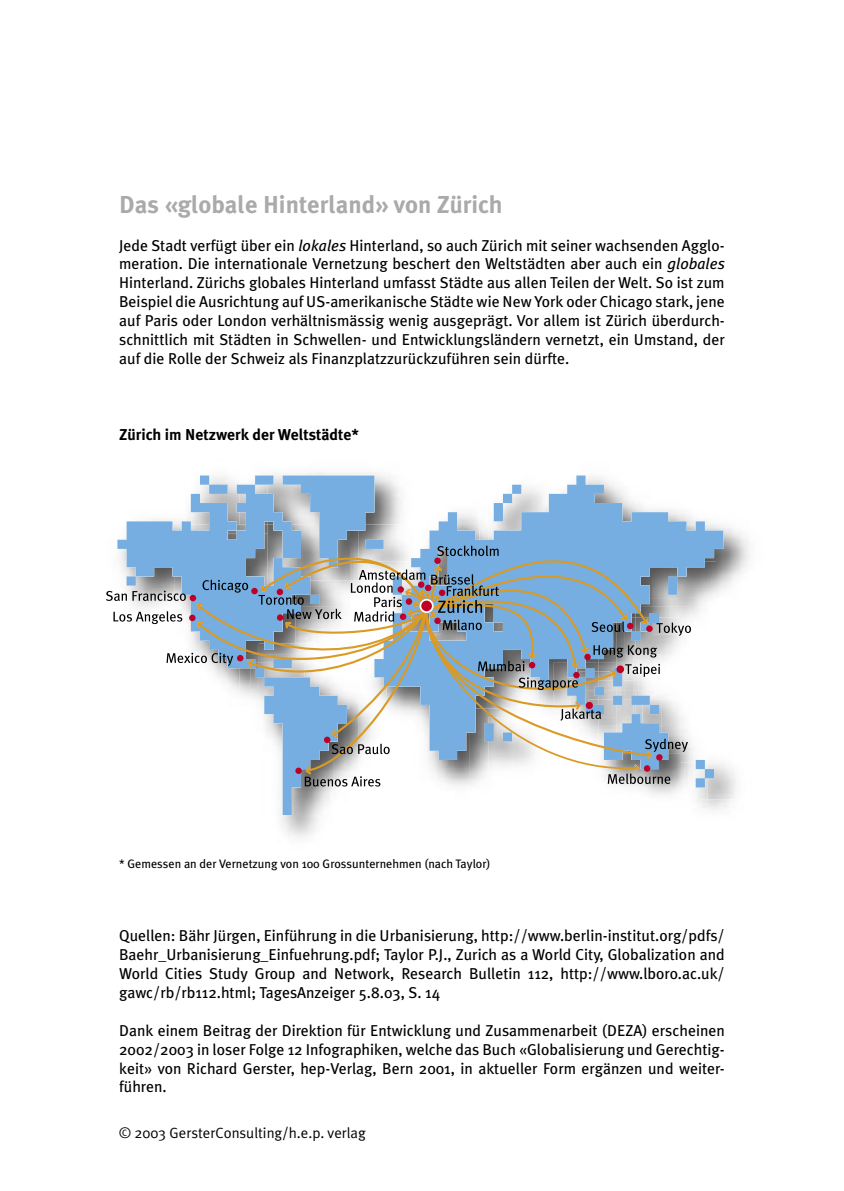
<style>
.page{position:relative;width:844px;height:1191px;background:#fff}
.page>*{position:absolute;margin:0;border:0;box-sizing:border-box;transform-origin:0 0}
.t1{font:700 24.5px "Meta Plus";color:#aaa}
.t2{font:15.75px/18.9px "Meta Plus";color:#000;text-align:justify}
.t3{font:700 15.75px "Meta Plus";color:#000}
.t4{font:14.88px "Meta Plus Normal";color:#000}
.t5{font:12.25px "Meta Plus";color:#000}
.s1{font-style:italic}
</style>
<div class="page">
<img style="left:723px;top:527px;width:26px;height:63px">
<svg style="left:714px;top:524px;width:9px;height:71px"></svg>
<svg style="left:106px;top:472px;width:608px;height:343px"></svg>
<h1 class="t1" style="left:119px;top:190px;width:385px">Das «globale Hinterland» von Zürich</h1>
<p class="t2" style="left:119px;top:235px;width:607px">Jede Stadt verfügt über ein <span class="s1">lokales</span> Hinterland, so auch Zürich mit seiner wachsenden Agglo&shy;meration. Die internationale Vernetzung beschert den Weltstädten aber auch ein <span class="s1">globales </span>Hinterland. Zürichs globales Hinterland umfasst Städte aus allen Teilen der Welt. So ist zum Beispiel die Ausrichtung auf US-amerikanische Städte wie New York oder Chicago stark, jene auf Paris oder London verhältnismässig wenig ausgeprägt. Vor allem ist Zürich überdurch&shy;schnittlich mit Städten in Schwellen- und Entwicklungsländern vernetzt, ein Umstand, der auf die Rolle der Schweiz als Finanzplatzzurückzuführen sein dürfte.</p>
<p class="t3" style="left:119px;top:425px;width:241px">Zürich im Netzwerk der Weltstädte*</p>
<p class="t5" style="left:119px;top:857px;width:373px">* Gemessen an der Vernetzung von 100 Grossunternehmen (nach Taylor)</p>
<p class="t2" style="left:119px;top:926px;width:607px">Quellen: Bähr Jürgen, Einführung in die Urbanisierung, http://www.berlin-institut.org/pdfs/ Baehr_Urbanisierung_Einfuehrung.pdf; Taylor P.J., Zurich as a World City, Globalization and World Cities Study Group and Network, Research Bulletin 112, http://www.lboro.ac.uk/ gawc/rb/rb112.html; TagesAnzeiger 5.8.03, S. 14</p>
<p class="t2" style="left:119px;top:1020px;width:607px">Dank einem Beitrag der Direktion für Entwicklung und Zusammenarbeit (DEZA) erscheinen 2002/2003 in loser Folge 12 Infographiken, welche das Buch «Globalisierung und Gerechtig&shy;keit» von Richard Gerster, hep-Verlag, Bern 2001, in aktueller Form ergänzen und weiter&shy;führen.</p>
<p class="t4" style="left:119px;top:1124px;width:248px">© 2003 GersterConsulting/h.e.p. verlag</p>
</div>
